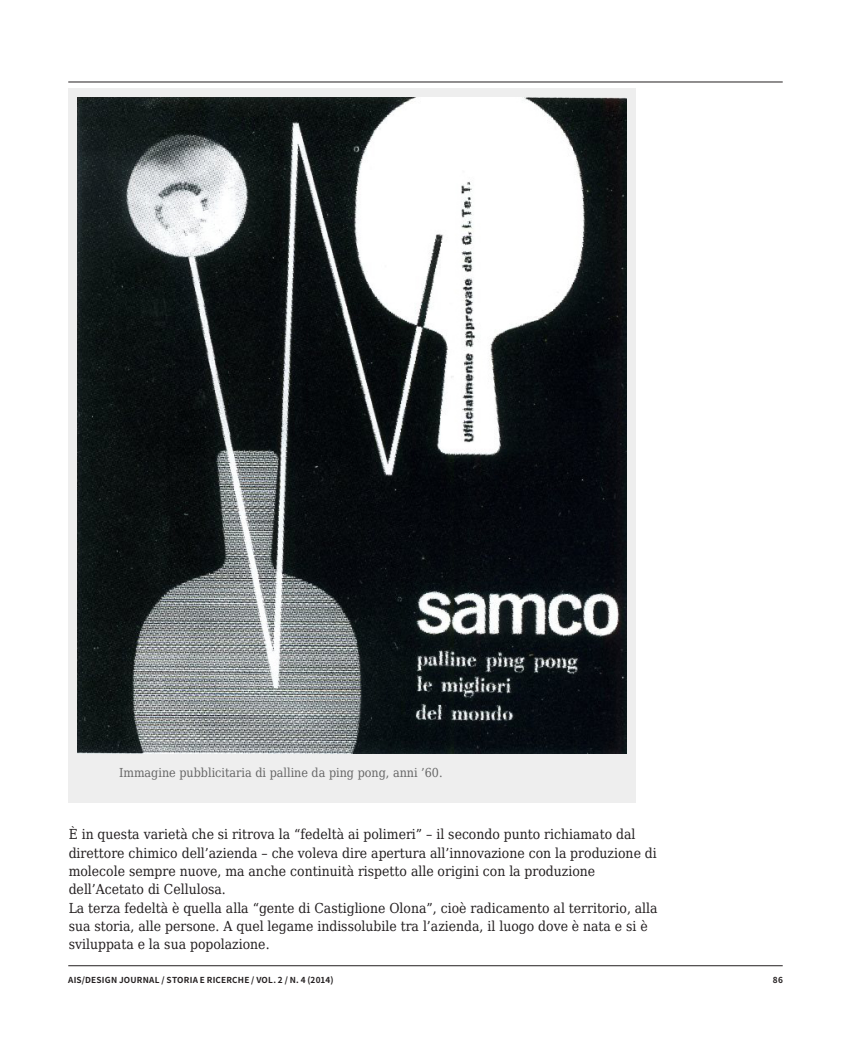
<style>
.page{position:relative;width:851px;height:1063px;background:#fff}
.page>*{position:absolute;margin:0;border:0;box-sizing:border-box;transform-origin:0 0}
.t1{font:13.8px/18.3px "DejaVu Serif Condensed";color:#231f20}
.t2{font:12.45px "DejaVu Serif Condensed";color:#666}
.t3{font:700 8.25px "Noto Sans SC";letter-spacing:.025em;color:#231f20}
</style>
<div class="page">
<hr style="left:68px;top:82px;width:714px;height:1px;background:#231f20">
<hr style="left:68px;top:965px;width:714px;height:1px;background:#231f20">
<div style="left:68px;top:88px;width:567px;height:715px;background:#eee"></div>
<img style="left:78px;top:98px;width:548px;height:656px">
<p class="t2" style="left:119px;top:763px;width:325px">Immagine pubblicitaria di palline da ping pong, anni ’60.</p>
<p class="t1" style="left:69px;top:825px;width:590px">È in questa varietà che si ritrova la “fedeltà ai polimeri” – il secondo punto richiamato dal direttore chimico dell’azienda – che voleva dire apertura all’innovazione con la produzione di molecole sempre nuove, ma anche continuità rispetto alle origini con la produzione dell’Acetato di Cellulosa.<br>La terza fedeltà è quella alla “gente di Castiglione Olona”, cioè radicamento al territorio, alla sua storia, alle persone. A quel legame indissolubile tra l’azienda, il luogo dove è nata e si è sviluppata e la sua popolazione.</p>
<p class="t3" style="left:68px;top:975px;width:267px">AIS/DESIGN JOURNAL / STORIA E RICERCHE / VOL. 2 / N. 4 (2014)</p>
<p class="t3" style="left:772px;top:975px;width:11px">86</p>
</div>
